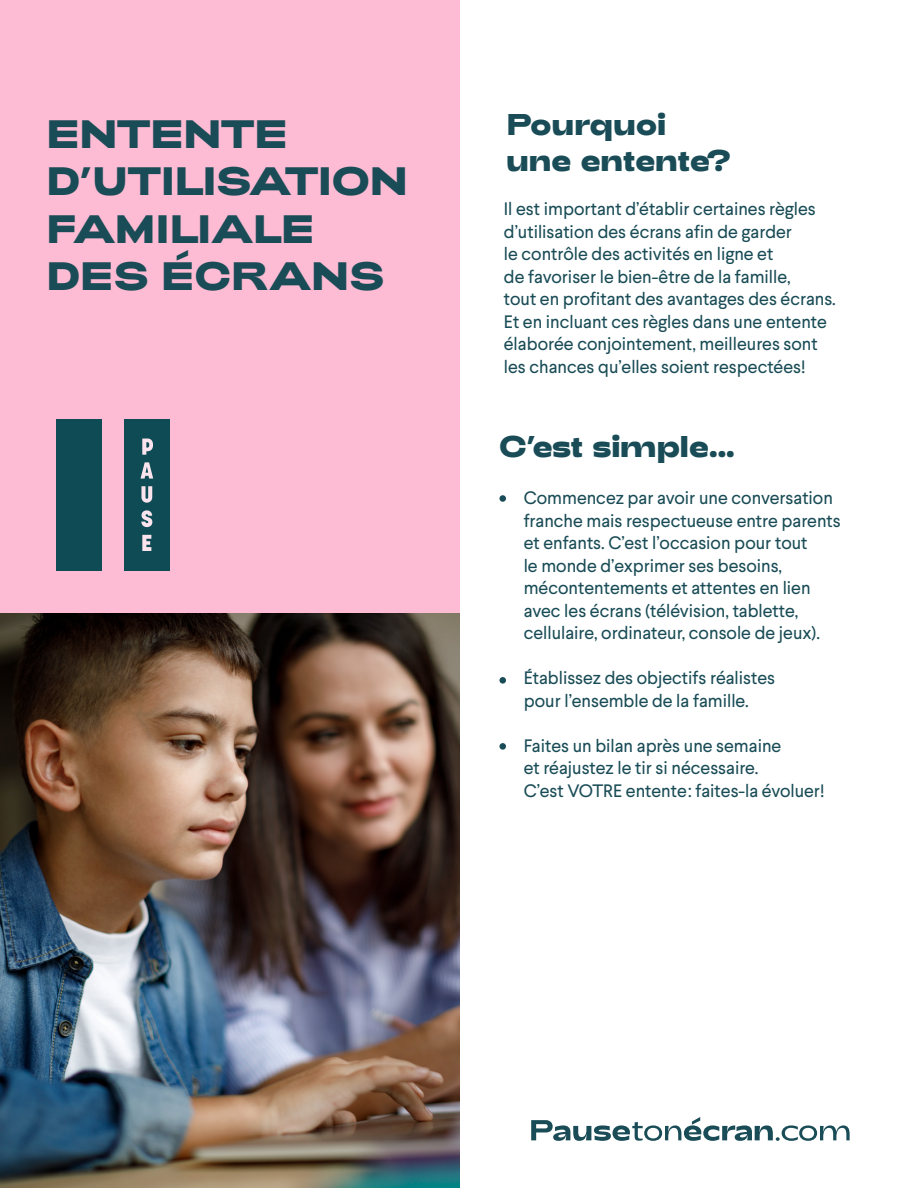
<style>
.page{position:relative;width:918px;height:1188px;background:#fff}
.page>*{position:absolute;margin:0;border:0;box-sizing:border-box;transform-origin:0 0}
.t1{font:900 39.6px/47.5px "Adieu";letter-spacing:-.03em;color:#194c56}
.t2{font:900 30px/36px "Adieu";letter-spacing:-.01em;color:#194c56}
.t3{font:18px/22.5px "Larsseit";color:#194c56}
</style>
<div class="page">
<img style="left:0;top:613px;width:460px;height:575px">
<div style="left:0;top:0;width:461px;height:613px;background:#fdbbd4"></div>
<div style="left:499px;top:495px;width:7px;height:7px;background:#194c56;border-radius:50%"></div>
<div style="left:499px;top:677px;width:7px;height:7px;background:#194c56;border-radius:50%"></div>
<div style="left:499px;top:743px;width:7px;height:7px;background:#194c56;border-radius:50%"></div>
<div style="left:56px;top:419px;width:45px;height:151px;background:#0f4b54"></div>
<div style="left:124px;top:419px;width:46px;height:151px;background:#0f4b54"></div>
<svg style="left:142px;top:439px;width:11px;height:16px"></svg>
<svg style="left:141px;top:462px;width:12px;height:17px"></svg>
<svg style="left:141px;top:486px;width:11px;height:17px"></svg>
<svg style="left:141px;top:510px;width:11px;height:17px"></svg>
<svg style="left:142px;top:535px;width:9px;height:16px"></svg>
<svg style="left:531px;top:1117px;width:319px;height:24px"></svg>
<h1 class="t1" style="left:46px;top:110px;width:364px">ENTENTE<br>D’UTILISATION<br>FAMILIALE<br>DES ÉCRANS</h1>
<h2 class="t2" style="left:506px;top:107px;width:227px">Pourquoi une entente?</h2>
<p class="t3" style="left:504px;top:197px;width:333px">Il est important d’établir certaines règles d’utilisation des écrans afin de garder<br>le contrôle des activités en ligne et<br>de favoriser le bien-être de la famille,<br>tout en profitant des avantages des écrans.<br>Et en incluant ces règles dans une entente élaborée conjointement, meilleures sont les chances qu’elles soient respectées!</p>
<h2 class="t2" style="left:499px;top:429px;width:237px">C’est simple...</h2>
<p class="t3" style="left:524px;top:486px;width:319px">Commencez par avoir une conversation franche mais respectueuse entre parents et enfants. C’est l’occasion pour tout<br>le monde d’exprimer ses besoins, mécontentements et attentes en lien avec les écrans (télévision, tablette, cellulaire, ordinateur, console de jeux).</p>
<p class="t3" style="left:524px;top:666px;width:253px">Établissez des objectifs réalistes pour l’ensemble de la famille.</p>
<p class="t3" style="left:524px;top:734px;width:302px">Faites un bilan après une semaine<br>et réajustez le tir si nécessaire.<br>C’est VOTRE entente: faites-la évoluer!</p>
</div>
